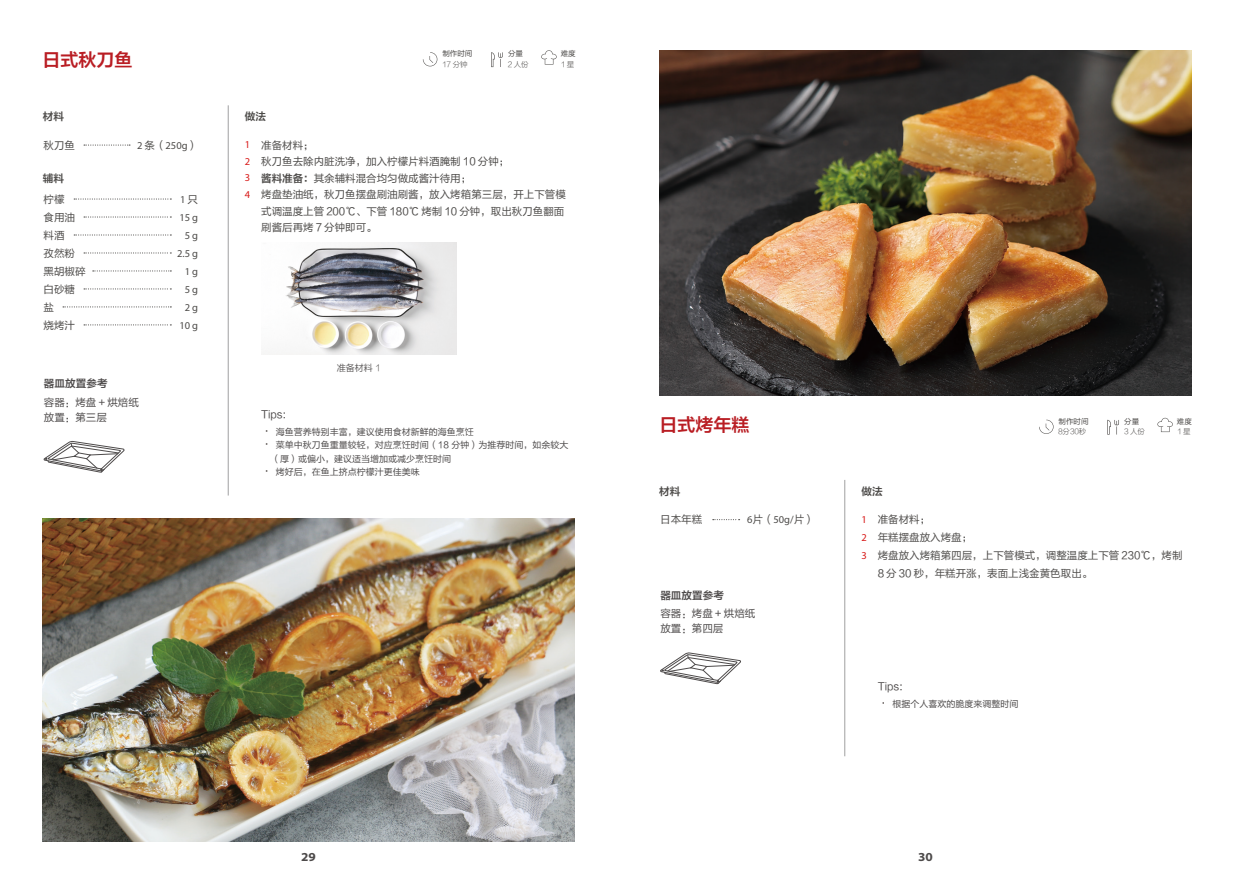
<style>
.page{position:relative;width:1234px;height:893px;background:#fff}
.page>*{position:absolute;margin:0;border:0;box-sizing:border-box;transform-origin:0 0}
.t1{font:18px "FZLTZCHK GBK1 0";color:#b91d23}
.t2{font:700 semi-expanded 12.3px "Myriad Pro";color:#4d4a4a}
.t3{font:10.5px/18px "FZLTHK GBK1 0";color:#4c4a48}
.t4{font:10.5px/15px "FZLTHK GBK1 0";color:#4d4a4a}
.t5{font:10.5px/18px "Myriad Pro";letter-spacing:.2em;color:#4c4a48;text-align:right}
.t6{font:10.5px "Myriad Pro";color:#4c4a48}
.t7{font:10.5px "FZLTZCHK GBK1 0";color:#4d4a4a}
.t8{font:10.5px "FZLTZCHK GBK1 0";color:#4c4a48}
.t9{font:10.5px/16.5px "Myriad Pro";color:#d81a19;text-align:justify}
.t10{font:9px "FZLTHK GBK1 0";color:#4d4a4a}
.t11{font:9px "FZLTXIHJW GB1 0";color:#4d4a4a}
.t12{font:7.5px "FZLTKHK GBK1 0";letter-spacing:-.02em;color:#4c4a48}
.t13{font:7.5px "FZLTHK GBK1 0";color:#4c4a48}
.s1{font-family:"FZLTHK GBK1 0"}
.s2{font-family:"FZLTZCHK GBK1 0"}
.s3{font-family:"FZLTKHK GBK1 0";color:#4c4a48}
.s4{font-family:"FZLTXHK";font-size:11.4px;color:#231916}
</style>
<div class="page">
<svg style="left:1039px;top:420px;width:14px;height:14px"></svg>
<svg style="left:1107px;top:420px;width:11px;height:15px"></svg>
<svg style="left:1157px;top:418px;width:15px;height:14px"></svg>
<hr style="left:844px;top:480px;width:1px;height:276px;background:#a0a0a1">
<svg style="left:712px;top:519px;width:27px;height:1px"></svg>
<svg style="left:423px;top:52px;width:14px;height:14px"></svg>
<svg style="left:491px;top:52px;width:11px;height:15px"></svg>
<svg style="left:541px;top:50px;width:15px;height:15px"></svg>
<hr style="left:228px;top:105px;width:1px;height:390px;background:#a0a0a1">
<svg style="left:84px;top:145px;width:46px;height:1px"></svg>
<svg style="left:74px;top:198px;width:97px;height:2px"></svg>
<svg style="left:74px;top:234px;width:97px;height:2px"></svg>
<svg style="left:63px;top:306px;width:108px;height:1px"></svg>
<svg style="left:84px;top:216px;width:87px;height:2px"></svg>
<svg style="left:84px;top:252px;width:87px;height:1px"></svg>
<svg style="left:84px;top:324px;width:87px;height:1px"></svg>
<svg style="left:84px;top:288px;width:87px;height:1px"></svg>
<svg style="left:93px;top:270px;width:78px;height:1px"></svg>
<img style="left:264px;top:242px;width:192px;height:112px">
<svg style="left:43px;top:441px;width:82px;height:31px"></svg>
<svg style="left:660px;top:652px;width:81px;height:32px"></svg>
<img style="left:43px;top:518px;width:531px;height:323px">
<img style="left:659px;top:50px;width:532px;height:345px">
<h1 class="t1" style="left:43px;top:50px;width:92px">日式秋刀鱼</h1>
<p class="t13" style="left:442px;top:50px;width:31px">制作时间</p>
<p class="t12" style="left:442px;top:60px;width:27px">17 分钟</p>
<p class="t13" style="left:508px;top:50px;width:16px">分量</p>
<p class="t12" style="left:508px;top:60px;width:22px">2 人份</p>
<p class="t13" style="left:560px;top:49px;width:16px">难度</p>
<p class="t12" style="left:560px;top:60px;width:15px">1星</p>
<p class="t8" style="left:43px;top:111px;width:23px">材料</p>
<p class="t3" style="left:44px;top:136px;width:33px">秋刀鱼</p>
<p class="t6" style="left:137px;top:139px;width:63px">2 <span class="s1">条（</span>250g<span class="s1">）</span></p>
<p class="t8" style="left:43px;top:172px;width:23px">辅料</p>
<p class="t3" style="left:44px;top:190px;width:43px">柠檬<br>食用油料酒<br>孜然粉黑胡椒碎白砂糖盐<br>烧烤汁</p>
<p class="t5" style="left:177px;top:190px;width:22px">1<span class="s1">只<br></span>15g<br>5g<br>2.5 g<br>1g<br>5g<br>2g<br>10g</p>
<p class="t7" style="left:44px;top:378px;width:65px">器皿放置参考</p>
<p class="t4" style="left:44px;top:395px;width:97px">容器：烤盘 + 烘焙纸放置：第三层</p>
<p class="t8" style="left:245px;top:111px;width:23px">做法</p>
<p class="t3" style="left:261px;top:137px;width:306px;line-height:16.5px">准备材料；<br>秋刀鱼去除内脏洗净，加入柠檬片料酒腌制 10 分钟；<br><span class="s2">酱料准备：</span>其余辅料混合均匀做成酱汁待用；<br>烤盘垫油纸，秋刀鱼摆盘刷油刷酱，放入烤箱第三层，开上下管模式调温度上管 200℃、下管 180℃ 烤制 10 分钟，取出秋刀鱼翻面刷酱后再烤 7 分钟即可。</p>
<p class="t9" style="left:245px;top:136px;width:7px">1<br>2<br>3<br>4</p>
<p class="t11" style="left:337px;top:363px;width:45px">准备材料 <span class="s3">1</span></p>
<p class="t4" style="left:261px;top:407px;width:26px">Tips:</p>
<p class="t10" style="left:261px;top:427px;width:214px"><span class="s4">·</span> 海鱼营养特别丰富，建议使用食材新鲜的海鱼烹饪</p>
<p class="t10" style="left:261px;top:440px;width:309px"><span class="s4">·</span> 菜单中秋刀鱼重量较轻，对应烹饪时间（18 分钟）为推荐时间，如余较大</p>
<p class="t10" style="left:271px;top:454px;width:181px">（厚）或偏小，建议适当增加或减少烹饪时间</p>
<p class="t10" style="left:261px;top:467px;width:160px"><span class="s4">·</span> 烤好后，在鱼上挤点柠檬汁更佳美味</p>
<h1 class="t1" style="left:659px;top:415px;width:91px">日式烤年糕</h1>
<p class="t13" style="left:1058px;top:417px;width:31px">制作时间</p>
<p class="t12" style="left:1057px;top:428px;width:29px">8分30秒</p>
<p class="t13" style="left:1123px;top:417px;width:16px">分量</p>
<p class="t12" style="left:1123px;top:428px;width:22px">3 人份</p>
<p class="t13" style="left:1176px;top:417px;width:16px">难度</p>
<p class="t12" style="left:1176px;top:428px;width:15px">1星</p>
<p class="t8" style="left:659px;top:485px;width:23px">材料</p>
<p class="t3" style="left:660px;top:511px;width:43px">日本年糕</p>
<p class="t6" style="left:746px;top:513px;width:69px">6<span class="s1">片（</span>50g/<span class="s1">片）</span></p>
<p class="t7" style="left:660px;top:589px;width:65px">器皿放置参考</p>
<p class="t4" style="left:660px;top:606px;width:97px">容器：烤盘 + 烘焙纸放置：第四层</p>
<p class="t8" style="left:861px;top:485px;width:23px">做法</p>
<p class="t3" style="left:877px;top:511px;width:306px">准备材料；<br>年糕摆盘放入烤盘；<br>烤盘放入烤箱第四层，上下管模式，调整温度上下管 230℃，烤制<br>8 分 30 秒，年糕开涨，表面上浅金黄色取出。</p>
<p class="t9" style="left:861px;top:510px;width:7px;line-height:18px">1<br>2<br>3</p>
<p class="t4" style="left:877px;top:679px;width:26px">Tips:</p>
<p class="t10" style="left:877px;top:699px;width:142px"><span class="s4">·</span> 根据个人喜欢的脆度来调整时间</p>
<p class="t2" style="left:301px;top:848px;width:16px">29</p>
<p class="t2" style="left:917px;top:849px;width:16px">30</p>
</div>
